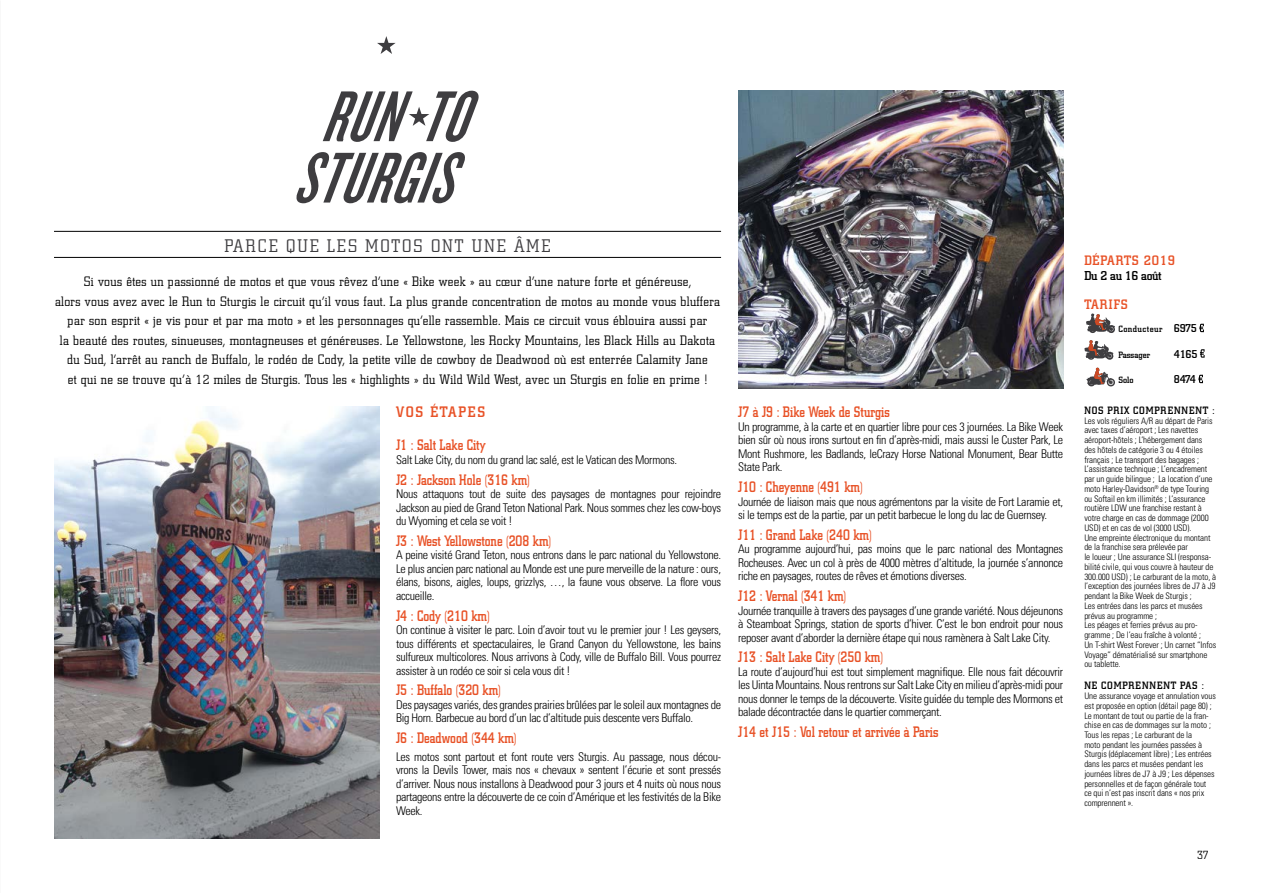
<style>
.page{position:relative;width:1263px;height:893px;background:#fff}
.page>*{position:absolute;margin:0;border:0;box-sizing:border-box;transform-origin:0 0}
.t1{font:300 18px "City";letter-spacing:.12em;color:#3e3d40}
.t2{font:500 15px "City";color:#e85227;scale:.85 1}
.t3{font:500 15px "City";letter-spacing:.12em;color:#e85227}
.t4{font:300 13.5px/19.5px "City";letter-spacing:.025em;color:#000;text-align:center}
.t5{font:500 13.5px "City";letter-spacing:.05em;color:#e85227}
.t6{font:500 12.75px "City";letter-spacing:-.025em;color:#000}
.t7{font:300 condensed 12px/13.5px "Univers";letter-spacing:-.025em;color:#000;text-align:justify}
.t8{font:300 12px "City";color:#000}
.t9{font:500 11.25px "City";letter-spacing:-.025em;color:#000}
.t10{font:500 10.5px "City";letter-spacing:.08em;color:#000}
.t11{font:300 condensed 9px/9.8px "Univers";letter-spacing:-.01em;color:#000}
.t12{font:500 9px "City";letter-spacing:.05em;color:#000}
.t13{font:500 9px "City";color:#000}
.s1{font-size:11.25px}
</style>
<div class="page">
<svg style="left:377px;top:36px;width:19px;height:18px"></svg>
<svg style="left:323px;top:91px;width:156px;height:51px"></svg>
<svg style="left:296px;top:152px;width:169px;height:51px"></svg>
<hr style="left:54px;top:231px;width:667px;height:1px;background:#000">
<hr style="left:54px;top:257px;width:667px;height:1px;background:#000">
<img style="left:738px;top:91px;width:325px;height:297px">
<img style="left:54px;top:406px;width:325px;height:433px">
<svg style="left:1199px;top:324px;width:5px;height:8px"></svg>
<svg style="left:1200px;top:349px;width:4px;height:9px"></svg>
<svg style="left:1198px;top:375px;width:5px;height:8px"></svg>
<svg style="left:1086px;top:313px;width:29px;height:20px"></svg>
<svg style="left:1084px;top:340px;width:29px;height:20px"></svg>
<svg style="left:1086px;top:368px;width:29px;height:18px"></svg>
<h1 class="t1" style="left:225px;top:235px;width:327px">PARCE QUE LES MOTOS ONT UNE ÂME</h1>
<p class="t4" style="left:55px;top:272px;width:667px">Si vous êtes un passionné de motos et que vous rêvez d’une « Bike week » au cœur d’une nature forte et généreuse,<br>alors vous avez avec le Run to Sturgis le circuit qu’il vous faut. La plus grande concentration de motos au monde vous bluffera par son esprit « je vis pour et par ma moto » et les personnages qu’elle rassemble. Mais ce circuit vous éblouira aussi par<br>la beauté des routes, sinueuses, montagneuses et généreuses. Le Yellowstone, les Rocky Mountains, les Black Hills au Dakota du Sud, l’arrêt au ranch de Buffalo, le rodéo de Cody, la petite ville de cowboy de Deadwood où est enterrée Calamity Jane<br>et qui ne se trouve qu’à 12 miles de Sturgis. Tous les « highlights » du Wild Wild West, avec un Sturgis en folie en prime !</p>
<p class="t3" style="left:396px;top:404px;width:91px">VOS ÉTAPES</p>
<p class="t2" style="left:396px;top:437px;width:107px">J1 : Salt Lake City</p>
<p class="t7" style="left:396px;top:453px;width:283px">Salt Lake City, du nom du grand lac salé, est le Vatican des Mormons.</p>
<p class="t2" style="left:396px;top:471px;width:159px">J2 : Jackson Hole (316 km)</p>
<p class="t7" style="left:396px;top:487px;width:327px">Nous attaquons tout de suite des paysages de montagnes pour rejoindre Jackson au pied de Grand Teton National Park. Nous sommes chez les cow-boys du Wyoming et cela se voit !</p>
<p class="t2" style="left:396px;top:532px;width:184px">J3 : West Yellowstone (208 km)</p>
<p class="t7" style="left:396px;top:548px;width:327px">A peine visité Grand Teton, nous entrons dans le parc national du Yellowstone.<br>Le plus ancien parc national au Monde est une pure merveille de la nature : ours, élans, bisons, aigles, loups, grizzlys, …, la faune vous observe. La flore vous accueille.</p>
<p class="t2" style="left:396px;top:607px;width:112px">J4 : Cody (210 km)</p>
<p class="t7" style="left:396px;top:623px;width:327px">On continue à visiter le parc. Loin d’avoir tout vu le premier jour ! Les geysers, tous différents et spectaculaires, le Grand Canyon du Yellowstone, les bains sulfureux multicolores. Nous arrivons à Cody, ville de Buffalo Bill. Vous pourrez assister à un rodéo ce soir si cela vous dit !</p>
<p class="t2" style="left:396px;top:682px;width:125px">J5 : Buffalo (320 km)</p>
<p class="t7" style="left:396px;top:698px;width:327px">Des paysages variés, des grandes prairies brûlées par le soleil aux montagnes de<br>Big Horn. Barbecue au bord d’un lac d’altitude puis descente vers Buffalo.</p>
<p class="t2" style="left:396px;top:730px;width:143px">J6 : Deadwood (344 km)</p>
<p class="t7" style="left:396px;top:750px;width:327px">Les motos sont partout et font route vers Sturgis. Au passage, nous décou&shy;vrons la Devils Tower, mais nos « chevaux » sentent l’écurie et sont pressés d’arriver. Nous nous installons à Deadwood pour 3 jours et 4 nuits où nous nous partageons entre la découverte de ce coin d’Amérique et les festivités de la Bike Week.</p>
<p class="t2" style="left:738px;top:404px;width:180px">J7 à J9 : Bike Week de Sturgis</p>
<p class="t7" style="left:738px;top:420px;width:327px">Un programme, à la carte et en quartier libre pour ces 3 journées. La Bike Week bien sûr où nous irons surtout en fin d’après-midi, mais aussi le Custer Park, Le Mont Rushmore, les Badlands, leCrazy Horse National Monument, Bear Butte State Park.</p>
<p class="t2" style="left:738px;top:479px;width:148px">J10 : Cheyenne (491 km)</p>
<p class="t7" style="left:738px;top:495px;width:326px">Journée de liaison mais que nous agrémentons par la visite de Fort Laramie et, si le temps est de la partie, par un petit barbecue le long du lac de Guernsey.</p>
<p class="t2" style="left:738px;top:526px;width:159px">J11 : Grand Lake (240 km)</p>
<p class="t7" style="left:738px;top:542px;width:327px">Au programme aujourd’hui, pas moins que le parc national des Montagnes Rocheuses. Avec un col à près de 4000 mètres d’altitude, la journée s’annonce riche en paysages, routes de rêves et émotions diverses.</p>
<p class="t2" style="left:738px;top:588px;width:129px">J12 : Vernal (341 km)</p>
<p class="t7" style="left:738px;top:604px;width:326px">Journée tranquille à travers des paysages d’une grande variété. Nous déjeunons à Steamboat Springs, station de sports d’hiver. C’est le bon endroit pour nous reposer avant d’aborder la dernière étape qui nous ramènera à Salt Lake City.</p>
<p class="t2" style="left:738px;top:649px;width:172px">J13 : Salt Lake City (250 km)</p>
<p class="t7" style="left:738px;top:665px;width:327px">La route d’aujourd’hui est tout simplement magnifique. Elle nous fait découvrir les Uinta Mountains. Nous rentrons sur Salt Lake City en milieu d’après-midi pour nous donner le temps de la découverte. Visite guidée du temple des Mormons et balade décontractée dans le quartier commerçant.</p>
<p class="t2" style="left:738px;top:724px;width:237px">J14 et J15 : Vol retour et arrivée à Paris</p>
<p class="t5" style="left:1084px;top:253px;width:92px">DÉPARTS 2019</p>
<p class="t6" style="left:1084px;top:269px;width:79px">Du 2 au 16 août</p>
<p class="t5" style="left:1084px;top:297px;width:45px">TARIFS</p>
<p class="t12" style="left:1118px;top:324px;width:80px">Conducteur <span class="s1">6975</span></p>
<p class="t13" style="left:1118px;top:350px;width:33px">Passager</p>
<p class="t9" style="left:1174px;top:348px;width:25px">4165</p>
<p class="t13" style="left:1118px;top:375px;width:17px">Solo</p>
<p class="t9" style="left:1174px;top:373px;width:23px">8474</p>
<p class="t10" style="left:1084px;top:405px;width:132px">NOS PRIX COMPRENNENT :</p>
<p class="t11" style="left:1084px;top:416px;width:133px">Les vols réguliers A/R au départ de Paris avec taxes d’aéroport ; Les navettes aéroport-hôtels ; L’hébergement dans<br>des hôtels de catégorie 3 ou 4 étoiles français ; Le transport des bagages ; L’assistance technique ; L’encadrement par un guide bilingue ; La location d’une moto Harley-Davidson<sup>®</sup> de type Touring ou Softail en km illimités ; L’assurance routière LDW une franchise restant à votre charge en cas de dommage (2000<br>USD) et en cas de vol (3000 USD).<br>Une empreinte électronique du montant de la franchise sera prélevée par<br>le loueur ; Une assurance SLI (responsa&shy;bilité civile, qui vous couvre à hauteur de 300.000 USD) ; Le carburant de la moto, à l’exception des journées libres de J7 à J9 pendant la Bike Week de Sturgis ;<br>Les entrées dans les parcs et musées prévus au programme ;<br>Les péages et ferries prévus au pro&shy;gramme ; De l’eau fraîche à volonté ;<br>Un T-shirt West Forever ; Un carnet “Infos Voyage” dématérialisé sur smartphone ou tablette.</p>
<p class="t10" style="left:1084px;top:680px;width:121px">NE COMPRENNENT PAS :</p>
<p class="t11" style="left:1084px;top:691px;width:133px">Une assurance voyage et annulation vous est proposée en option (détail page 80) ; Le montant de tout ou partie de la fran&shy;chise en cas de dommages sur la moto ; Tous les repas ; Le carburant de la<br>moto pendant les journées passées à Sturgis (déplacement libre) ; Les entrées dans les parcs et musées pendant les journées libres de J7 à J9 ; Les dépenses personnelles et de façon générale tout ce qui n’est pas inscrit dans « nos prix comprennent ».</p>
<p class="t8" style="left:1197px;top:849px;width:13px">37</p>
</div>
